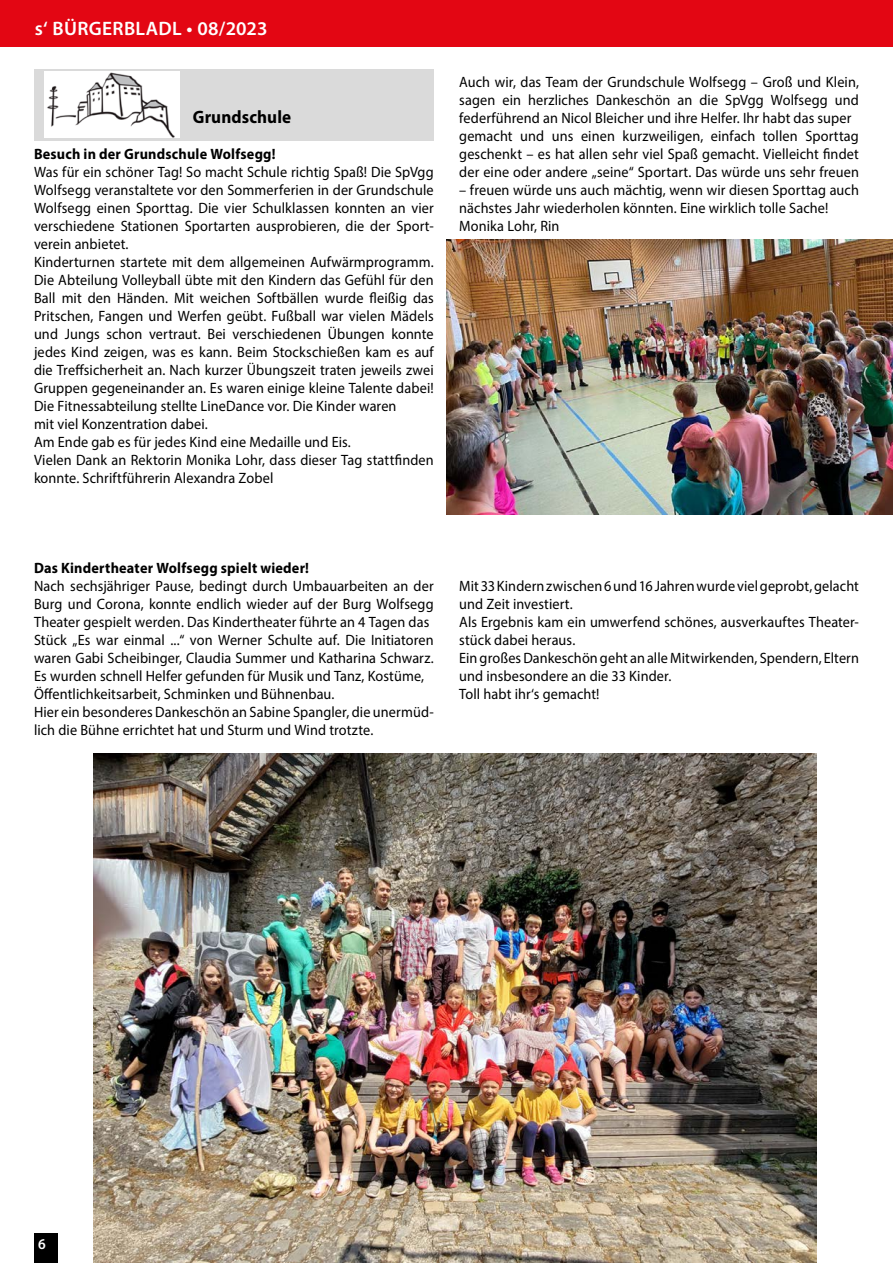
<style>
.page{position:relative;width:893px;height:1263px;background:#fff}
.page>*{position:absolute;margin:0;border:0;box-sizing:border-box;transform-origin:0 0}
.t1{font:600 19.5px "Myriad Pro";letter-spacing:.015em;color:#fff}
.t2{font:700 18px "Myriad Pro";letter-spacing:.005em;color:#000;scale:.95 1}
.t3{font:15px/18px "Myriad Pro";letter-spacing:.01em;color:#000;scale:.95 1}
.t4{font:700 15px "Myriad Pro";letter-spacing:.015em;color:#000;scale:.95 1}
.t5{font:600 15px "Myriad Pro";color:#fff;scale:.95 1}
</style>
<div class="page">
<div style="left:0;top:0;width:893px;height:47px;background:#e30613"></div>
<div style="left:34px;top:69px;width:400px;height:72px;background:#dadada"></div>
<img style="left:447px;top:239px;width:446px;height:276px">
<img style="left:93px;top:753px;width:724px;height:510px">
<div style="left:34px;top:1233px;width:23px;height:30px;background:#000"></div>
<img style="left:45px;top:71px;width:134px;height:66px">
<h1 class="t1" style="left:35px;top:16px;width:234px">s‘ BÜRGERBLADL • 08/2023</h1>
<p class="t2" style="left:193px;top:105px;width:105px">Grundschule</p>
<p class="t4" style="left:34px;top:144px;width:256px">Besuch in der Grundschule Wolfsegg!</p>
<p class="t3" style="left:34px;top:163px;width:422px">Was für ein schöner Tag! So macht Schule richtig Spaß! Die SpVgg Wolfsegg veranstaltete vor den Sommerferien in der Grundschule Wolfsegg einen Sporttag. Die vier Schulklassen konnten an vier verschiedene Stationen Sportarten ausprobieren, die der Sport&shy;verein anbietet.<br>Kinderturnen startete mit dem allgemeinen Aufwärmprogramm.<br>Die Abteilung Volleyball übte mit den Kindern das Gefühl für den Ball mit den Händen. Mit weichen Softbällen wurde fleißig das Pritschen, Fangen und Werfen geübt. Fußball war vielen Mädels und Jungs schon vertraut. Bei verschiedenen Übungen konnte jedes Kind zeigen, was es kann. Beim Stockschießen kam es auf die Treffsicherheit an. Nach kurzer Übungszeit traten jeweils zwei Gruppen gegeneinander an. Es waren einige kleine Talente dabei!<br>Die Fitnessabteilung stellte LineDance vor. Die Kinder waren<br>mit viel Konzentration dabei.<br>Am Ende gab es für jedes Kind eine Medaille und Eis.<br>Vielen Dank an Rektorin Monika Lohr, dass dieser Tag stattfinden konnte. Schriftführerin Alexandra Zobel</p>
<p class="t3" style="left:459px;top:73px;width:422px">Auch wir, das Team der Grundschule Wolfsegg – Groß und Klein, sagen ein herzliches Dankeschön an die SpVgg Wolfsegg und federführend an Nicol Bleicher und ihre Helfer. Ihr habt das super gemacht und uns einen kurzweiligen, einfach tollen Sporttag geschenkt – es hat allen sehr viel Spaß gemacht. Vielleicht findet der eine oder andere „seine“ Sportart. Das würde uns sehr freuen</p>
<p class="t3" style="left:459px;top:181px;width:422px">– freuen würde uns auch mächtig, wenn wir diesen Sporttag auch nächstes Jahr wiederholen könnten. Eine wirklich tolle Sache!<br>Monika Lohr, Rin</p>
<p class="t4" style="left:34px;top:558px;width:291px">Das Kindertheater Wolfsegg spielt wieder!</p>
<p class="t3" style="left:34px;top:577px;width:422px">Nach sechsjähriger Pause, bedingt durch Umbauarbeiten an der Burg und Corona, konnte endlich wieder auf der Burg Wolfsegg Theater gespielt werden. Das Kindertheater führte an 4 Tagen das Stück „Es war einmal ...“ von Werner Schulte auf. Die Initiatoren waren Gabi Scheibinger, Claudia Summer und Katharina Schwarz.<br>Es wurden schnell Helfer gefunden für Musik und Tanz, Kostüme, Öffentlichkeitsarbeit, Schminken und Bühnenbau.<br>Hier ein besonderes Dankeschön an Sabine Spangler, die unermüd&shy;lich die Bühne errichtet hat und Sturm und Wind trotzte.</p>
<p class="t3" style="left:459px;top:577px;width:422px">Mit 33 Kindern zwischen 6 und 16 Jahren wurde viel geprobt, gelacht und Zeit investiert.<br>Als Ergebnis kam ein umwerfend schönes, ausverkauftes Theater&shy;stück dabei heraus.<br>Ein großes Dankeschön geht an alle Mitwirkenden, Spendern, Eltern und insbesondere an die 33 Kinder.<br>Toll habt ihr‘s gemacht!</p>
<p class="t5" style="left:38px;top:1234px;width:10px">6</p>
</div>
